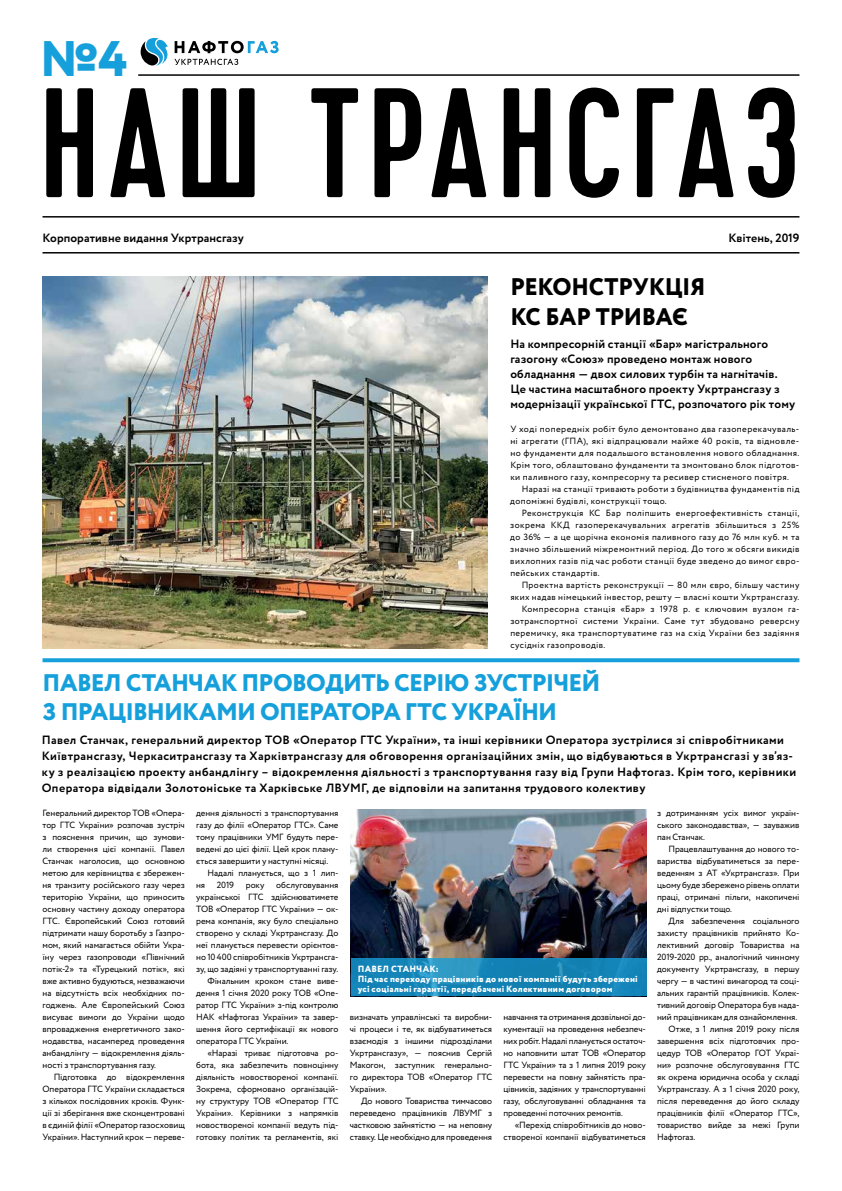
<style>
.page{position:relative;width:842px;height:1191px;background:#fff}
.page>*{position:absolute;margin:0;border:0;box-sizing:border-box;transform-origin:0 0}
.t1{font:500 155.6px "Cervo";letter-spacing:.03em;color:#000}
.t2{font:800 49.9px "Circe";color:#16a0db}
.t3{font:800 24px/29px "Circe";letter-spacing:-.035em;color:#16a0db}
.t4{font:800 24px/30px "Circe";letter-spacing:-.015em;color:#000}
.t5{font:700 12px/15px "Circe";letter-spacing:.025em;color:#000}
.t6{font:700 12px "Circe";letter-spacing:.005em;color:#000}
.t7{font:700 12px "Circe";letter-spacing:-.005em;color:#000}
.t8{font:9px/12px "Circe";letter-spacing:-.005em;color:#000;text-align:justify}
.t9{font:9px/12px "Circe";letter-spacing:.045em;color:#000}
.t10{font:800 9px/10px "Circe";letter-spacing:.03em;color:#fff}
</style>
<div class="page">
<svg style="left:141px;top:38px;width:138px;height:28px"></svg>
<hr style="left:138px;top:74px;width:661px;height:2px;background:#000">
<hr style="left:43px;top:216px;width:756px;height:1px;background:#000">
<hr style="left:43px;top:252px;width:756px;height:1px;background:#000">
<img style="left:43px;top:276px;width:445px;height:372px">
<svg style="left:43px;top:658px;width:756px;height:4px;fill:#16a0db"></svg>
<img style="left:351px;top:809px;width:296px;height:149px">
<svg style="left:351px;top:958px;width:296px;height:38px;fill:#1384b7"></svg>
<h2 class="t2" style="left:40px;top:25px;width:89px">№4</h2>
<h1 class="t1" style="left:39px;top:52px;width:764px">НАШ ТРАНСГАЗ</h1>
<h3 class="t6" style="left:43px;top:230px;width:203px">Корпоративне видання Укртрансгазу</h3>
<h3 class="t7" style="left:728px;top:230px;width:72px">Квітень, 2019</h3>
<h3 class="t4" style="left:510px;top:273px;width:196px">РЕКОНСТРУКЦІЯ<br>КС БАР ТРИВАЄ</h3>
<p class="t5" style="left:510px;top:337px;width:286px">На компресорній станції «Бар» магістрального газогону «Союз» проведено монтаж нового обладнання — двох силових турбін та нагнітачів.<br>Це частина масштабного проекту Укртрансгазу з модернізації української ГТС, розпочатого рік тому</p>
<p class="t8" style="left:510px;top:423px;width:291px">У ході попередніх робіт було демонтовано два газоперекачуваль&shy;ні агрегати (ГПА), які відпрацювали майже 40 років, та відновле&shy;но фундаменти для подальшого встановлення нового обладнання.<br>Крім того, облаштовано фундаменти та змонтовано блок підготов&shy;ки паливного газу, компресорну та ресивер стисненого повітря.</p>
<p class="t9" style="left:510px;top:483px;width:291px;text-indent:11px">Наразі на станції тривають роботи з будівництва фундаментів під допоміжні будівлі, конструкції тощо.</p>
<p class="t8" style="left:510px;top:507px;width:291px;text-indent:11px">Реконструкція КС Бар поліпшить енергоефективність станції, зокрема ККД газоперекачувальних агрегатів збільшиться з 25% до 36% — а це щорічна економія паливного газу до 76 млн куб. м та значно збільшений міжремонтний період. До того ж обсяги викидів вихлопних газів під час роботи станції буде зведено до вимог євро&shy;пейських стандартів.</p>
<p class="t9" style="left:522px;top:579px;width:279px">Проектна вартість реконструкції — 80 млн євро, більшу частину</p>
<p class="t9" style="left:510px;top:591px;width:291px">яких надав німецький інвестор, решту — власні кошти Укртрансгазу.</p>
<p class="t9" style="left:522px;top:603px;width:279px">Компресорна станція «Бар» з 1978 р. є ключовим вузлом га-</p>
<p class="t9" style="left:510px;top:615px;width:291px">зотранспортної системи України. Саме тут збудовано реверсну</p>
<p class="t9" style="left:510px;top:627px;width:291px">перемичку, яка транспортуватиме газ на схід України без задіяння</p>
<p class="t9" style="left:510px;top:639px;width:97px">сусідніх газопроводів.</p>
<h3 class="t3" style="left:43px;top:669px;width:559px">ПАВЕЛ СТАНЧАК ПРОВОДИТЬ СЕРІЮ ЗУСТРІЧЕЙ<br>З ПРАЦІВНИКАМИ ОПЕРАТОРА ГТС УКРАЇНИ</h3>
<p class="t5" style="left:42px;top:732px;width:756px;line-height:16px">Павел Станчак, генеральний директор ТОВ «Оператор ГТС України», та інші керівники Оператора зустрілися зі співробітниками Київтрансгазу, Черкаситрансгазу та Харківтрансгазу для обговорення організаційних змін, що відбуваються в Укртрансгазі у зв’яз&shy;ку з реалізацією проекту анбандлінгу – відокремлення діяльності з транспортування газу від Групи Нафтогаз. Крім того, керівники Оператора відвідали Золотоніське та Харківське ЛВУМГ, де відповіли на запитання трудового колективу</p>
<p class="t8" style="left:43px;top:807px;width:144px">Генеральний директор ТОВ «Опера&shy;тор ГТС України» розпочав зустріч з пояснення причин, що зумови&shy;ли створення цієї компанії. Павел Станчак наголосив, що основною метою для керівництва є збережен&shy;ня транзиту російського газу через територію України, що приносить основну частину доходу оператора ГТС. Європейський Союз готовий підтримати нашу боротьбу з Газпро&shy;мом, який намагається обійти Укра&shy;їну через газопроводи «Північний потік-2» та «Турецький потік», які вже активно будуються, незважаючи на відсутність всіх необхідних по&shy;годжень. Але Європейський Союз висуває вимоги до України щодо впровадження енергетичного зако&shy;нодавства, насамперед проведення анбандлінгу — відокремлення діяль&shy;ності з транспортування газу.</p>
<p class="t8" style="left:43px;top:1071px;width:144px;text-indent:11px">Підготовка до відокремлення Оператора ГТС України складається з кількох послідовних кроків. Функ&shy;ції зі зберігання вже сконцентровані в єдиній філії «Оператор газосховищ України». Наступний крок — переве-</p>
<p class="t8" style="left:196px;top:807px;width:144px">дення діяльності з транспортування газу до філії «Оператор ГТС». Саме тому працівники УМГ будуть пере&shy;ведені до цієї філії. Цей крок плану&shy;ється завершити у наступні місяці.</p>
<p class="t8" style="left:208px;top:867px;width:132px">Надалі планується, що з 1 лип-</p>
<p class="t8" style="left:196px;top:879px;width:11px">ня</p>
<p class="t8" style="left:217px;top:879px;width:19px">2019</p>
<p class="t8" style="left:246px;top:879px;width:20px">року</p>
<p class="t8" style="left:276px;top:879px;width:64px">обслуговування</p>
<p class="t8" style="left:196px;top:891px;width:144px">української ГТС здійснюватимете</p>
<p class="t8" style="left:196px;top:903px;width:144px">ТОВ «Оператор ГТС України» — ок-</p>
<p class="t8" style="left:196px;top:915px;width:144px">рема компанія, яку було спеціально</p>
<p class="t8" style="left:196px;top:927px;width:144px">створено у складі Укртрансгазу. До</p>
<p class="t8" style="left:196px;top:939px;width:144px">неї планується перевести орієнтов-</p>
<p class="t8" style="left:196px;top:951px;width:144px">но 10 400 співробітників Укртрансга-</p>
<p class="t8" style="left:196px;top:963px;width:144px">зу, що задіяні у транспортуванні газу.</p>
<p class="t8" style="left:208px;top:975px;width:132px">Фінальним кроком стане виве-</p>
<p class="t8" style="left:196px;top:987px;width:144px">дення 1 січня 2020 року ТОВ «Опе-</p>
<p class="t8" style="left:196px;top:999px;width:144px">ратор ГТС України» з-під контролю</p>
<p class="t8" style="left:196px;top:1011px;width:144px">НАК «Нафтогаз України» та завер-</p>
<p class="t8" style="left:196px;top:1023px;width:144px">шення його сертифікації як нового</p>
<p class="t8" style="left:196px;top:1035px;width:94px">оператора ГТС України.</p>
<p class="t8" style="left:208px;top:1047px;width:132px">«Наразі триває підготовча ро-</p>
<p class="t8" style="left:196px;top:1059px;width:144px">бота, яка забезпечить повноцінну</p>
<p class="t8" style="left:196px;top:1071px;width:144px">діяльність новоствореної компанії.</p>
<p class="t8" style="left:196px;top:1083px;width:144px">Зокрема, сформовано організацій-</p>
<p class="t8" style="left:196px;top:1095px;width:144px">ну структуру ТОВ «Оператор ГТС</p>
<p class="t8" style="left:196px;top:1107px;width:144px">України». Керівники з напрямків</p>
<p class="t8" style="left:196px;top:1119px;width:144px">новоствореної компанії ведуть під-</p>
<p class="t8" style="left:196px;top:1131px;width:144px">готовку політик та регламентів, які</p>
<p class="t10" style="left:358px;top:964px;width:282px">ПАВЕЛ СТАНЧАК:<br>Під час переходу працівників до нової компанії будуть збережені усі соціальні гарантії, передбачені Колективним договором</p>
<p class="t8" style="left:350px;top:1011px;width:144px">визначать управлінські та виробни&shy;чі процеси і те, як відбуватиметься взаємодія з іншими підрозділами Укртрансгазу», — пояснив Сергій Макогон, заступник генерально&shy;го директора ТОВ «Оператор ГТС України».</p>
<p class="t8" style="left:350px;top:1095px;width:144px;text-indent:11px">До нового Товариства тимчасово переведено працівників ЛВУМГ з частковою зайнятістю — на неповну ставку. Це необхідно для проведення</p>
<p class="t8" style="left:503px;top:1011px;width:144px">навчання та отримання дозвільної до&shy;кументації на проведення небезпеч&shy;них робіт. Надалі планується остаточ&shy;но наповнити штат ТОВ «Оператор ГТС України» та з 1 липня 2019 року перевести на повну зайнятість пра&shy;цівників, задіяних у транспортуванні газу, обслуговуванні обладнання та проведенні поточних ремонтів.</p>
<p class="t8" style="left:503px;top:1119px;width:144px;text-align:right">«Перехід співробітників до ново&shy;створеної компанії відбуватиметься</p>
<p class="t8" style="left:657px;top:807px;width:144px">з дотриманням усіх вимог україн&shy;ського законодавства», — зауважив пан Станчак.</p>
<p class="t8" style="left:657px;top:843px;width:144px;text-indent:11px">Працевлаштування до нового то&shy;вариства відбуватиметься за пере&shy;веденням з АТ «Укртрансгаз». При цьому буде збережено рівень оплати праці, отримані пільги, накопичені дні відпустки тощо.</p>
<p class="t8" style="left:668px;top:915px;width:132px">Для забезпечення соціального</p>
<p class="t8" style="left:657px;top:927px;width:144px">захисту працівників прийнято Ко-</p>
<p class="t8" style="left:657px;top:939px;width:144px">лективний договір Товариства на</p>
<p class="t8" style="left:657px;top:951px;width:144px">2019-2020 рр., аналогічний чинному</p>
<p class="t8" style="left:657px;top:963px;width:144px">документу Укртрансгазу, в першу</p>
<p class="t8" style="left:657px;top:975px;width:144px">чергу — в частині винагород та соці-</p>
<p class="t8" style="left:657px;top:987px;width:144px">альних гарантій працівників. Колек-</p>
<p class="t8" style="left:657px;top:999px;width:144px">тивний договір Оператора був нада-</p>
<p class="t8" style="left:657px;top:1011px;width:142px">ний працівникам для ознайомлення.</p>
<p class="t8" style="left:668px;top:1023px;width:132px">Отже, з 1 липня 2019 року після</p>
<p class="t8" style="left:657px;top:1035px;width:144px">завершення всіх підготовчих про-</p>
<p class="t8" style="left:657px;top:1047px;width:144px">цедур ТОВ «Оператор ГОТ Украї-</p>
<p class="t8" style="left:657px;top:1059px;width:144px">ни» розпочне обслуговування ГТС</p>
<p class="t8" style="left:657px;top:1071px;width:144px">як окрема юридична особа у складі</p>
<p class="t8" style="left:657px;top:1083px;width:144px">Укртрансгазу. А з 1 січня 2020 року,</p>
<p class="t8" style="left:657px;top:1095px;width:144px">після переведення до його складу</p>
<p class="t8" style="left:657px;top:1107px;width:144px">працівників філії «Оператор ГТС»,</p>
<p class="t8" style="left:657px;top:1119px;width:144px">товариство вийде за межі Групи</p>
<p class="t8" style="left:657px;top:1131px;width:40px">Нафтогаз.</p>
</div>
